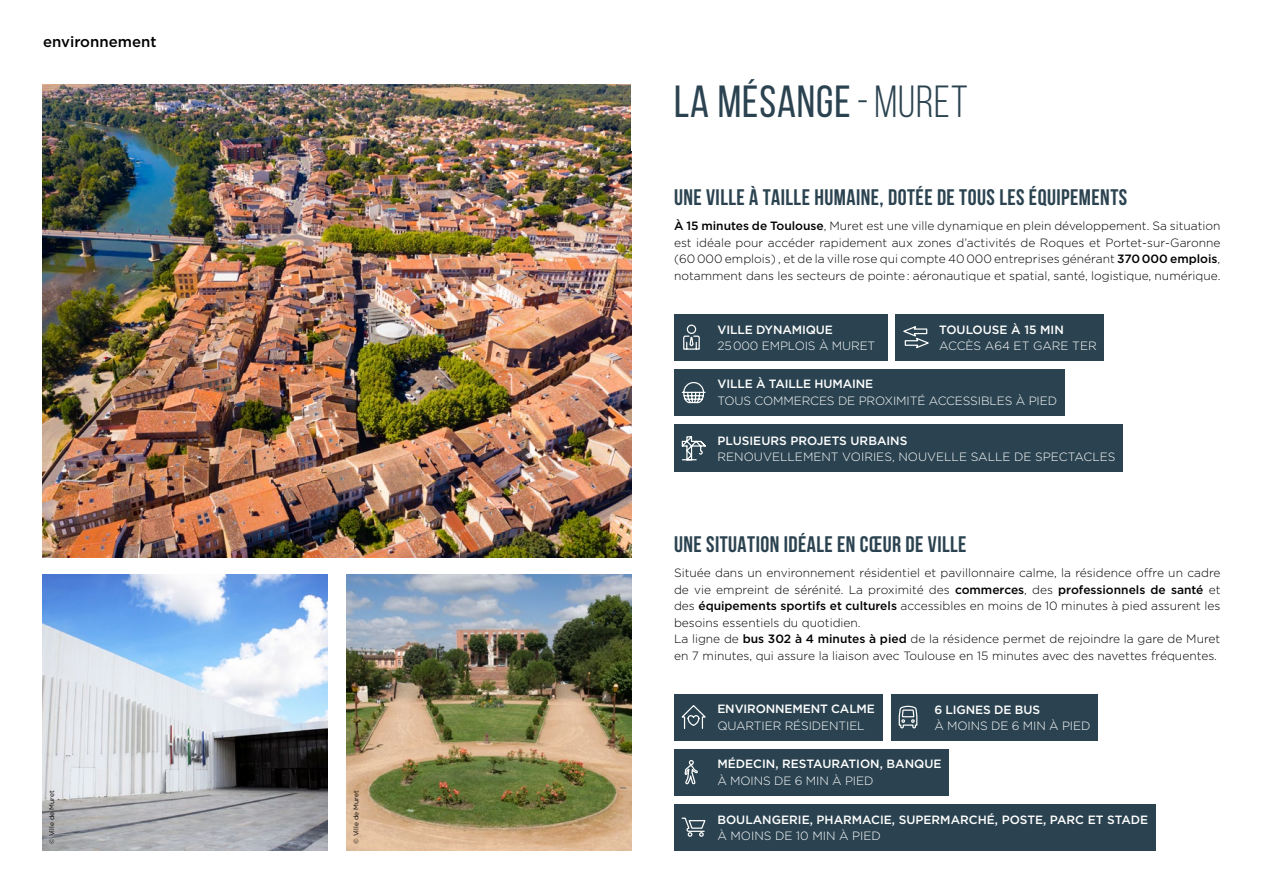
<style>
.page{position:relative;width:1263px;height:893px;background:#fff}
.page>*{position:absolute;margin:0;border:0;box-sizing:border-box;transform-origin:0 0}
.t1{font:45px "Bebas Neue";letter-spacing:.02em;color:#2b4350}
.t2{font:700 22.5px "Bebas Neue";letter-spacing:.02em;color:#2b4350}
.t3{font:500 15px "Gotham";color:#000}
.t4{font:300 12px/16.5px "Gotham";color:#000}
.t5{font:300 12px "Gotham";letter-spacing:-.01em;color:#fff}
.t6{font:500 12px "Gotham";color:#fff}
.t7{font:6.75px "Gotham";color:#000}
.s1{font-style:inherit}
.s2{font-weight:500}
</style>
<div class="page">
<img style="left:43px;top:85px;width:588px;height:472px">
<img style="left:347px;top:574px;width:284px;height:276px">
<img style="left:43px;top:574px;width:284px;height:276px">
<div style="left:891px;top:694px;width:207px;height:46px;background:#2b4350"></div>
<svg style="left:898px;top:705px;width:20px;height:24px"></svg>
<div style="left:674px;top:314px;width:213px;height:46px;background:#2b4350"></div>
<svg style="left:683px;top:324px;width:17px;height:26px"></svg>
<div style="left:895px;top:314px;width:209px;height:46px;background:#2b4350"></div>
<svg style="left:903px;top:326px;width:26px;height:23px"></svg>
<div style="left:674px;top:425px;width:449px;height:47px;background:#2b4350"></div>
<svg style="left:681px;top:436px;width:25px;height:25px"></svg>
<div style="left:674px;top:369px;width:390px;height:47px;background:#2b4350"></div>
<svg style="left:681px;top:382px;width:25px;height:22px"></svg>
<div style="left:674px;top:749px;width:275px;height:46px;background:#2b4350"></div>
<svg style="left:684px;top:760px;width:15px;height:36px"></svg>
<div style="left:674px;top:694px;width:208px;height:46px;background:#2b4350"></div>
<svg style="left:681px;top:705px;width:25px;height:24px"></svg>
<div style="left:674px;top:804px;width:482px;height:46px;background:#2b4350"></div>
<svg style="left:681px;top:817px;width:25px;height:20px"></svg>
<p class="t3" style="left:43px;top:32px;width:115px">environnement</p>
<p class="t7" style="left:48px;top:844px;width:55px;rotate:-90deg">© Ville de Muret</p>
<p class="t7" style="left:352px;top:844px;width:55px;rotate:-90deg">© Ville de Muret</p>
<h1 class="t1" style="left:674px;top:77px;width:295px">LA MÉSANGE<span class="s1">- MURET</span></h1>
<h2 class="t2" style="left:674px;top:185px;width:455px">UNE VILLE À TAILLE HUMAINE, DOTÉE DE TOUS LES ÉQUIPEMENTS</h2>
<p class="t4" style="left:674px;top:218px;width:548px;text-align:justify"><span class="s2">À 15 minutes de Toulouse</span>, Muret est une ville dynamique en plein développement. Sa situation est idéale pour accéder rapidement aux zones d’activités de Roques et Portet-sur-Garonne (60 000 emplois) , et de la ville rose qui compte 40 000 entreprises générant <span class="s2">370 000 emplois</span>, notamment dans les secteurs de pointe : aéronautique et spatial, santé, logistique, numérique.</p>
<p class="t6" style="left:717px;top:322px;width:117px">VILLE DYNAMIQUE</p>
<p class="t5" style="left:717px;top:338px;width:159px">25 000 EMPLOIS À MURET</p>
<p class="t6" style="left:939px;top:322px;width:126px">TOULOUSE À 15 MIN</p>
<p class="t5" style="left:939px;top:338px;width:159px">ACCÈS A64 ET GARE TER</p>
<p class="t6" style="left:717px;top:376px;width:157px">VILLE À TAILLE HUMAINE</p>
<p class="t5" style="left:717px;top:393px;width:341px">TOUS COMMERCES DE PROXIMITÉ ACCESSIBLES À PIED</p>
<p class="t6" style="left:717px;top:433px;width:191px">PLUSIEURS PROJETS URBAINS</p>
<p class="t5" style="left:717px;top:449px;width:399px">RENOUVELLEMENT VOIRIES, NOUVELLE SALLE DE SPECTACLES</p>
<h2 class="t2" style="left:674px;top:532px;width:294px">UNE SITUATION IDÉALE EN CŒUR DE VILLE</h2>
<p class="t4" style="left:674px;top:564px;width:548px">Située dans un environnement résidentiel et pavillonnaire calme, la résidence offre un cadre de vie empreint de sérénité. La proximité des <span class="s2">commerces</span>, des <span class="s2">professionnels de santé</span> et des <span class="s2">équipements sportifs et culturels</span> accessibles en moins de 10 minutes à pied assurent les besoins essentiels du quotidien.<br>La ligne de <span class="s2">bus 302 à 4 minutes à pied</span> de la résidence permet de rejoindre la gare de Muret en 7 minutes, qui assure la liaison avec Toulouse en 15 minutes avec des navettes fréquentes.</p>
<p class="t6" style="left:717px;top:701px;width:159px">ENVIRONNEMENT CALME</p>
<p class="t5" style="left:717px;top:718px;width:149px">QUARTIER RÉSIDENTIEL</p>
<p class="t6" style="left:934px;top:701px;width:107px">6 LIGNES DE BUS</p>
<p class="t5" style="left:934px;top:718px;width:158px">À MOINS DE 6 MIN À PIED</p>
<p class="t6" style="left:717px;top:756px;width:226px">MÉDECIN, RESTAURATION, BANQUE</p>
<p class="t5" style="left:717px;top:773px;width:158px">À MOINS DE 6 MIN À PIED</p>
<p class="t6" style="left:717px;top:812px;width:432px">BOULANGERIE, PHARMACIE, SUPERMARCHÉ, POSTE, PARC ET STADE</p>
<p class="t5" style="left:717px;top:828px;width:165px">À MOINS DE 10 MIN À PIED</p>
</div>
